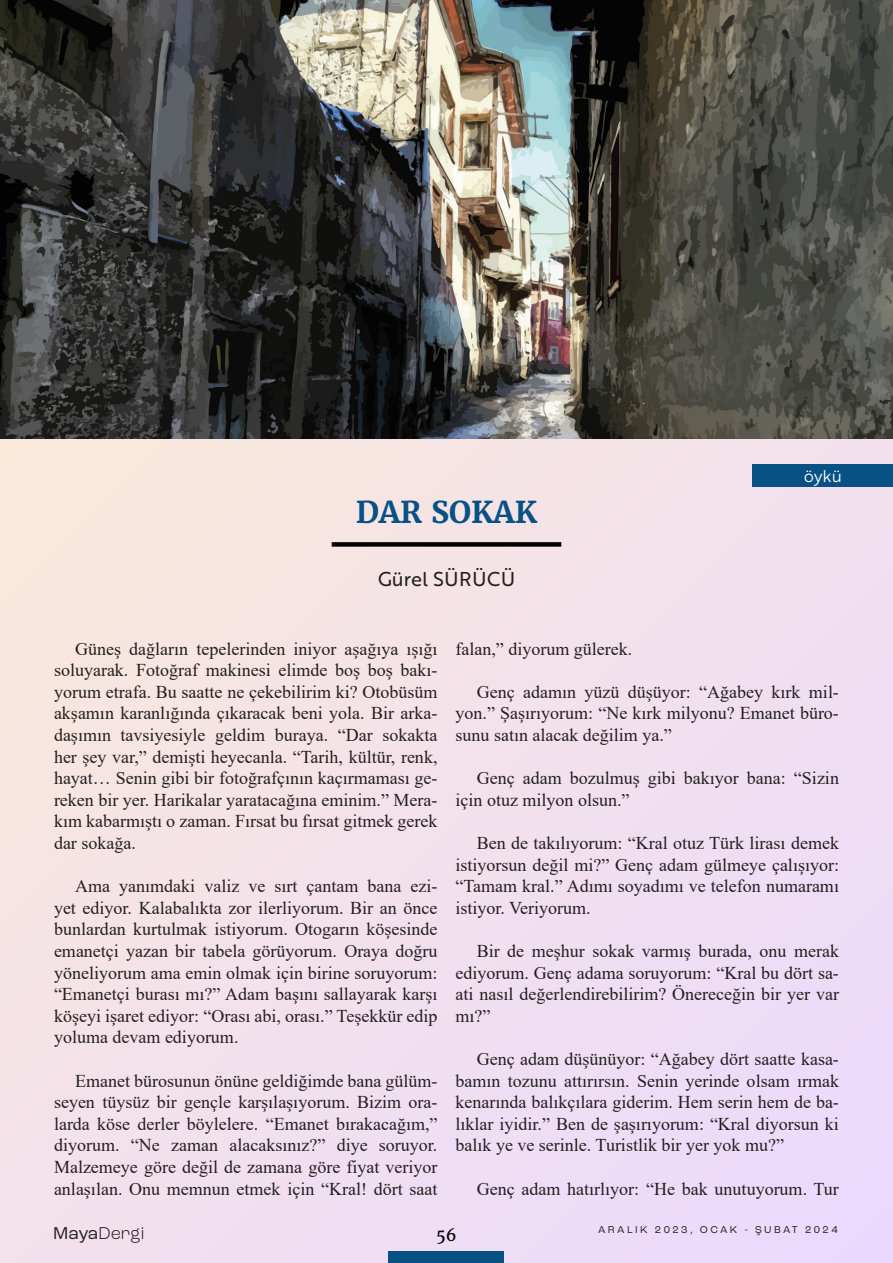
<style>
.page{position:relative;width:893px;height:1263px;background:#fff}
.page>*{position:absolute;margin:0;border:0;box-sizing:border-box;transform-origin:0 0}
.t1{font:700 30px "Merriweather";color:#075185}
.t2{font:19.5px "Brother 1816 Regular";letter-spacing:.04em;color:#231f20}
.t3{font:18px/21.6px "Times New Roman";color:#231f20;text-align:justify}
.t4{font:300 18px "Roc Grotesk";color:#231f20}
.t5{font:16.5px "Brother 1816 Book";color:#fff}
.t6{font:16.5px "Merriweather";color:#000}
.t7{font:10.5px "Roc Grotesk";letter-spacing:.23em;color:#231f20}
.s1{font-weight:400}
</style>
<div class="page">
<div style="left:0;top:0;width:893px;height:1263px;background:linear-gradient(to right,#f6e5e1,#eddcf5)"></div>
<img style="left:0;top:0;width:893px;height:438px">
<div style="left:332px;top:542px;width:229px;height:5px;background:#000"></div>
<div style="left:753px;top:465px;width:140px;height:22px;background:#075185"></div>
<div style="left:389px;top:1251px;width:115px;height:12px;background:#075185"></div>
<p class="t1" style="left:356px;top:493px;width:183px">DAR SOKAK</p>
<p class="t2" style="left:378px;top:564px;width:138px">Gürel SÜRÜCÜ</p>
<p class="t5" style="left:804px;top:463px;width:40px">öykü</p>
<p class="t3" style="left:54px;top:637px;width:385px;text-indent:21px">Güneş dağların tepelerinden iniyor aşağıya ışığı soluyarak. Fotoğraf makinesi elimde boş boş bakı&shy;yorum etrafa. Bu saatte ne çekebilirim ki? Otobüsüm akşamın karanlığında çıkaracak beni yola. Bir arka&shy;daşımın tavsiyesiyle geldim buraya. “Dar sokakta her şey var,” demişti heyecanla. “Tarih, kültür, renk, hayat… Senin gibi bir fotoğrafçının kaçırmaması ge&shy;reken bir yer. Harikalar yaratacağına eminim.” Mera&shy;kım kabarmıştı o zaman. Fırsat bu fırsat gitmek gerek dar sokağa.</p>
<p class="t3" style="left:54px;top:875px;width:385px;text-indent:21px">Ama yanımdaki valiz ve sırt çantam bana ezi&shy;yet ediyor. Kalabalıkta zor ilerliyorum. Bir an önce bunlardan kurtulmak istiyorum. Otogarın köşesinde emanetçi yazan bir tabela görüyorum. Oraya doğru yöneliyorum ama emin olmak için birine soruyorum: “Emanetçi burası mı?” Adam başını sallayarak karşı köşeyi işaret ediyor: “Orası abi, orası.” Teşekkür edip yoluma devam ediyorum.</p>
<p class="t3" style="left:54px;top:1069px;width:385px;text-indent:21px">Emanet bürosunun önüne geldiğimde bana gülüm&shy;seyen tüysüz bir gençle karşılaşıyorum. Bizim ora&shy;larda köse derler böylelere. “Emanet bırakacağım,” diyorum. “Ne zaman alacaksınız?” diye soruyor.<br>Malzemeye göre değil de zamana göre fiyat veriyor anlaşılan. Onu memnun etmek için “Kral! dört saat</p>
<p class="t3" style="left:455px;top:637px;width:178px">falan,” diyorum gülerek.</p>
<p class="t3" style="left:455px;top:680px;width:385px;text-indent:21px">Genç adamın yüzü düşüyor: “Ağabey kırk mil&shy;yon.” Şaşırıyorum: “Ne kırk milyonu? Emanet büro&shy;sunu satın alacak değilim ya.”</p>
<p class="t3" style="left:455px;top:767px;width:385px;text-indent:21px">Genç adam bozulmuş gibi bakıyor bana: “Sizin için otuz milyon olsun.”</p>
<p class="t3" style="left:455px;top:832px;width:385px;text-indent:21px">Ben de takılıyorum: “Kral otuz Türk lirası demek istiyorsun değil mi?” Genç adam gülmeye çalışıyor: “Tamam kral.” Adımı soyadımı ve telefon numaramı istiyor. Veriyorum.</p>
<p class="t3" style="left:455px;top:940px;width:385px;text-indent:21px">Bir de meşhur sokak varmış burada, onu merak ediyorum. Genç adama soruyorum: “Kral bu dört sa&shy;ati nasıl değerlendirebilirim? Önereceğin bir yer var mı?”</p>
<p class="t3" style="left:455px;top:1048px;width:385px;text-indent:21px">Genç adam düşünüyor: “Ağabey dört saatte kasa&shy;bamın tozunu attırırsın. Senin yerinde olsam ırmak kenarında balıkçılara giderim. Hem serin hem de ba&shy;lıklar iyidir.” Ben de şaşırıyorum: “Kral diyorsun ki balık ye ve serinle. Turistlik bir yer yok mu?”</p>
<p class="t3" style="left:477px;top:1177px;width:364px">Genç adam hatırlıyor: “He bak unutuyorum. Tur</p>
<p class="t4" style="left:53px;top:1222px;width:93px"><span class="s1">Maya</span>Dergi</p>
<p class="t7" style="left:598px;top:1223px;width:241px">ARALIK 2023, OCAK - ŞUBAT 2024</p>
<p class="t6" style="left:436px;top:1225px;width:22px">56</p>
</div>
